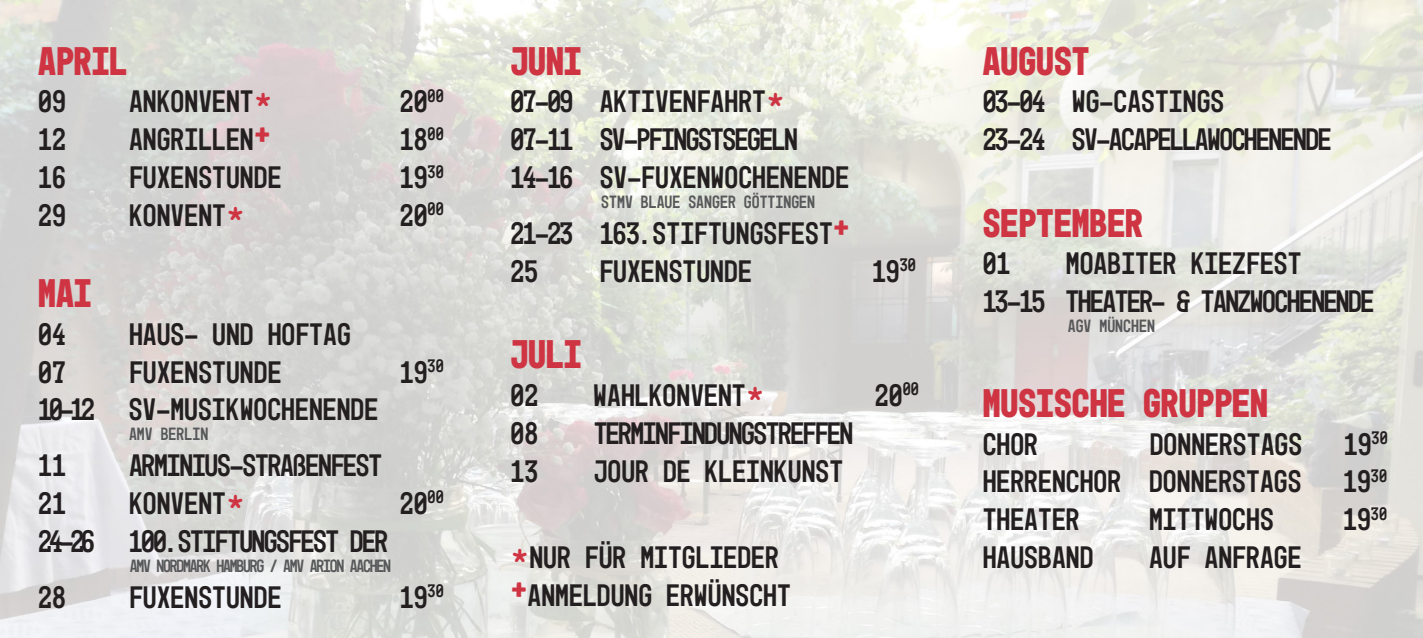
<style>
.page{position:relative;width:1423px;height:638px;background:#fff}
.page>*{position:absolute;margin:0;border:0;box-sizing:border-box;transform-origin:0 0}
.t1{font:700 40.5px "Mono 45 Headline";color:#cf3443}
.t2{font:31.5px "Mono 45 Headline";color:#231f20}
.t3{font:31.5px "Mono 45 Headline";letter-spacing:-.05em;color:#231f20}
.t4{font:31.5px "Mono 45 Headline";letter-spacing:-.04em;color:#231f20}
.t5{font:18px "Mono 45 Headline";color:#57585a}
.t6{font:18px "Mono 45 Headline";letter-spacing:-.07em;color:#57585a}
.s1{font-family:"Courier New";font-weight:700;color:#cf3443}
.s2{font-family:"Battery Park";color:#cf3443}
</style>
<div class="page">
<img style="left:0;top:0;width:1422px;height:638px">
<p class="t1" style="left:38px;top:36px;width:91px">APRIL</p>
<p class="t2" style="left:38px;top:82px;width:29px">09</p>
<p class="t2" style="left:129px;top:82px;width:145px">ANKONVENT<span class="s1">*</span></p>
<p class="t2" style="left:400px;top:82px;width:45px">20<sup>00</sup></p>
<p class="t2" style="left:38px;top:120px;width:29px">12</p>
<p class="t2" style="left:129px;top:120px;width:143px">ANGRILLEN<span class="s2">+</span></p>
<p class="t2" style="left:400px;top:120px;width:45px">18<sup>00</sup></p>
<p class="t2" style="left:38px;top:158px;width:29px">16</p>
<p class="t2" style="left:129px;top:158px;width:154px">FUXENSTUNDE</p>
<p class="t2" style="left:400px;top:158px;width:45px">19<sup>30</sup></p>
<p class="t2" style="left:38px;top:196px;width:29px">29</p>
<p class="t2" style="left:129px;top:196px;width:117px">KONVENT<span class="s1">*</span></p>
<p class="t2" style="left:400px;top:196px;width:45px">20<sup>00</sup></p>
<p class="t1" style="left:38px;top:268px;width:55px">MAI</p>
<p class="t2" style="left:38px;top:315px;width:29px">04</p>
<p class="t2" style="left:129px;top:315px;width:223px">HAUS- UND HOFTAG</p>
<p class="t2" style="left:38px;top:352px;width:29px">07</p>
<p class="t2" style="left:129px;top:352px;width:154px">FUXENSTUNDE</p>
<p class="t2" style="left:400px;top:352px;width:45px">19<sup>30</sup></p>
<p class="t2" style="left:38px;top:390px;width:341px">10-12 SV-MUSIKWOCHENENDE</p>
<p class="t5" style="left:129px;top:423px;width:81px">AMV BERLIN</p>
<p class="t2" style="left:38px;top:446px;width:29px">11</p>
<p class="t4" style="left:129px;top:446px;width:255px">ARMINIUS-STRAßENFEST</p>
<p class="t2" style="left:38px;top:484px;width:29px">21</p>
<p class="t2" style="left:129px;top:484px;width:117px">KONVENT<span class="s1">*</span></p>
<p class="t2" style="left:400px;top:484px;width:45px">20<sup>00</sup></p>
<p class="t3" style="left:38px;top:522px;width:351px">24-26 100.STIFTUNGSFEST DER</p>
<p class="t6" style="left:130px;top:554px;width:262px">AMV NORDMARK HAMBURG / AMV ARION AACHEN</p>
<p class="t2" style="left:38px;top:577px;width:29px">28</p>
<p class="t2" style="left:129px;top:577px;width:154px">FUXENSTUNDE</p>
<p class="t2" style="left:400px;top:577px;width:45px">19<sup>30</sup></p>
<p class="t1" style="left:510px;top:36px;width:73px">JUNI</p>
<p class="t2" style="left:510px;top:82px;width:276px">07-09 AKTIVENFAHRT<span class="s1">*</span></p>
<p class="t3" style="left:510px;top:120px;width:289px">07-11 SV-PFINGSTSEGELN</p>
<p class="t2" style="left:510px;top:158px;width:340px">14-16 SV-FUXENWOCHENENDE</p>
<p class="t5" style="left:601px;top:191px;width:215px">STMV BLAUE SÄNGER GÖTTINGEN</p>
<p class="t2" style="left:510px;top:214px;width:341px">21-23 163.STIFTUNGSFEST<span class="s2">+</span></p>
<p class="t2" style="left:510px;top:252px;width:29px">25</p>
<p class="t2" style="left:599px;top:252px;width:154px">FUXENSTUNDE</p>
<p class="t2" style="left:872px;top:252px;width:45px">19<sup>30</sup></p>
<p class="t1" style="left:510px;top:330px;width:73px">JULI</p>
<p class="t2" style="left:510px;top:376px;width:29px">02</p>
<p class="t2" style="left:593px;top:376px;width:173px">WAHLKONVENT<span class="s1">*</span></p>
<p class="t2" style="left:875px;top:376px;width:45px">20<sup>00</sup></p>
<p class="t2" style="left:510px;top:414px;width:29px">08</p>
<p class="t3" style="left:593px;top:414px;width:261px">TERMINFINDUNGSTREFFEN</p>
<p class="t2" style="left:510px;top:451px;width:29px">13</p>
<p class="t2" style="left:593px;top:451px;width:251px">JOUR DE KLEINKUNST</p>
<p class="t2" style="left:510px;top:538px;width:270px"><span class="s1">*</span>NUR FÜR MITGLIEDER</p>
<p class="t2" style="left:510px;top:576px;width:282px"><span class="s2">+</span>ANMELDUNG ERWÜNSCHT</p>
<p class="t1" style="left:982px;top:36px;width:108px">AUGUST</p>
<p class="t2" style="left:982px;top:82px;width:243px">03-04 WG-CASTINGS</p>
<p class="t3" style="left:982px;top:120px;width:350px">23-24 SV-ACAPELLAWOCHENENDE</p>
<p class="t1" style="left:982px;top:198px;width:162px">SEPTEMBER</p>
<p class="t2" style="left:982px;top:244px;width:29px">01</p>
<p class="t2" style="left:1065px;top:244px;width:237px">MOABITER KIEZFEST</p>
<p class="t3" style="left:982px;top:282px;width:393px">13-15 THEATER- &amp; TANZWOCHENENDE</p>
<p class="t5" style="left:1067px;top:315px;width:89px">AGV MÜNCHEN</p>
<p class="t1" style="left:982px;top:378px;width:287px">MUSISCHE GRUPPEN</p>
<p class="t2" style="left:982px;top:424px;width:57px">CHOR</p>
<p class="t2" style="left:1149px;top:424px;width:154px">DONNERSTAGS</p>
<p class="t2" style="left:1343px;top:424px;width:45px">19<sup>30</sup></p>
<p class="t2" style="left:982px;top:462px;width:320px">HERRENCHOR DONNERSTAGS</p>
<p class="t2" style="left:1343px;top:462px;width:45px">19<sup>30</sup></p>
<p class="t2" style="left:982px;top:500px;width:99px">THEATER</p>
<p class="t2" style="left:1149px;top:500px;width:126px">MITTWOCHS</p>
<p class="t2" style="left:1343px;top:500px;width:45px">19<sup>30</sup></p>
<p class="t2" style="left:982px;top:538px;width:112px">HAUSBAND</p>
<p class="t2" style="left:1149px;top:538px;width:154px">AUF ANFRAGE</p>
</div>
